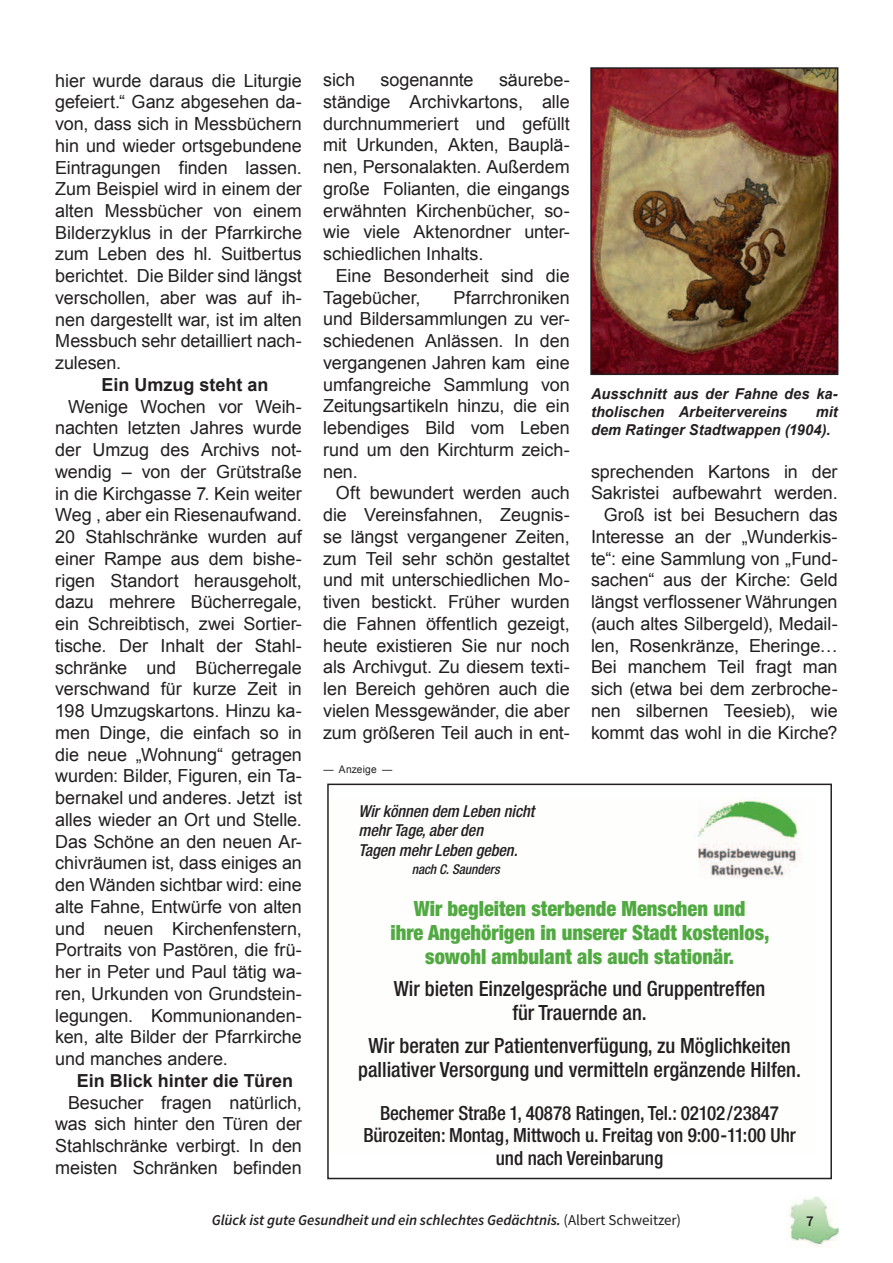
<style>
.page{position:relative;width:893px;height:1263px;background:#fff}
.page>*{position:absolute;margin:0;border:0;box-sizing:border-box;transform-origin:0 0}
.t1{font:500 condensed 21px/24px "Helvetica Neue LT Std";color:#231f20;text-align:center}
.t2{font:900 condensed 21px/24px "Helvetica Neue LT Std";color:#51a941;text-align:center}
.t3{font:500 condensed 19.5px/22.5px "Helvetica Neue LT Std";letter-spacing:-.005em;color:#231f20;text-align:center}
.t4{font:18px/21.8px "Arial";letter-spacing:-.005em;color:#231f20;text-align:justify}
.t5{font:700 18px "Arial";color:#231f20}
.t6{font:italic 500 condensed 16.5px/19.5px "Helvetica Neue LT Std";letter-spacing:-.005em;color:#231f20}
.t7{font:italic 700 15px/18px "Arial";letter-spacing:.005em;color:#231f20}
.t8{font:italic 600 15px "Source Sans Pro";letter-spacing:-.005em;color:#231f20}
.t9{font:600 15px "Source Sans Pro";color:#231f20}
.t10{font:italic 500 condensed 13.5px "Helvetica Neue LT Std";letter-spacing:-.005em;color:#231f20}
.t11{font:10.5px "Arial";letter-spacing:.015em;color:#231f20}
.s1{font-weight:400;font-style:normal}
</style>
<div class="page">
<img style="left:789px;top:1196px;width:50px;height:50px">
<img style="left:593px;top:70px;width:242px;height:302px">
<div style="left:590px;top:67px;width:248px;height:308px;border:2px solid #231f20"></div>
<img style="left:697px;top:797px;width:105px;height:82px">
<p class="t4" style="left:55px;top:69px;width:248px">hier wurde daraus die Liturgie gefeiert.“ Ganz abgesehen da&shy;von, dass sich in Messbüchern hin und wieder ortsgebundene Eintragungen finden lassen.<br>Zum Beispiel wird in einem der alten Messbücher von einem Bilderzyklus in der Pfarrkirche zum Leben des hl. Suitbertus berichtet. Die Bilder sind längst verschollen, aber was auf ih&shy;nen dargestellt war, ist im alten Messbuch sehr detailliert nach&shy;zulesen.</p>
<p class="t5" style="left:101px;top:375px;width:168px">Ein Umzug steht an</p>
<p class="t4" style="left:55px;top:396px;width:248px;text-indent:13px">Wenige Wochen vor Weih&shy;nachten letzten Jahres wurde der Umzug des Archivs not&shy;wendig – von der Grütstraße in die Kirchgasse 7. Kein weiter Weg , aber ein Riesenaufwand.<br>20 Stahlschränke wurden auf einer Rampe aus dem bishe&shy;rigen Standort herausgeholt, dazu mehrere Bücherregale, ein Schreibtisch, zwei Sortier&shy;tische. Der Inhalt der Stahl&shy;schränke und Bücherregale verschwand für kurze Zeit in 198 Umzugskartons. Hinzu ka&shy;men Dinge, die einfach so in die neue „Wohnung“ getragen wurden: Bilder, Figuren, ein Ta&shy;bernakel und anderes. Jetzt ist alles wieder an Ort und Stelle.<br>Das Schöne an den neuen Ar&shy;chivräumen ist, dass einiges an den Wänden sichtbar wird: eine alte Fahne, Entwürfe von alten und neuen Kirchenfenstern, Portraits von Pastören, die frü&shy;her in Peter und Paul tätig wa&shy;ren, Urkunden von Grundstein&shy;legungen. Kommunionanden&shy;ken, alte Bilder der Pfarrkirche und manches andere.</p>
<p class="t5" style="left:77px;top:1070px;width:218px">Ein Blick hinter die Türen</p>
<p class="t4" style="left:55px;top:1091px;width:248px;text-indent:13px">Besucher fragen natürlich, was sich hinter den Türen der Stahlschränke verbirgt. In den meisten Schränken befinden</p>
<p class="t4" style="left:323px;top:69px;width:248px;text-indent:176px">säurebe&shy;ständige Archivkartons, alle durchnummeriert und gefüllt mit Urkunden, Akten, Bauplä&shy;nen, Personalakten. Außerdem große Folianten, die eingangs erwähnten Kirchenbücher, so&shy;wie viele Aktenordner unter&shy;schiedlichen Inhalts.</p>
<p class="t4" style="left:323px;top:265px;width:248px;text-indent:13px">Eine Besonderheit sind die<br>Tagebücher,</p>
<p class="t4" style="left:323px;top:69px;width:33px">sich</p>
<p class="t4" style="left:381px;top:69px;width:94px">sogenannte</p>
<p class="t4" style="left:323px;top:287px;width:248px;text-indent:131px">Pfarrchroniken und Bildersammlungen zu ver&shy;schiedenen Anlässen. In den vergangenen Jahren kam eine umfangreiche Sammlung von Zeitungsartikeln hinzu, die ein lebendiges Bild vom Leben rund um den Kirchturm zeich&shy;nen.</p>
<p class="t4" style="left:323px;top:482px;width:248px;text-indent:13px">Oft bewundert werden auch die Vereinsfahnen, Zeugnis&shy;se längst vergangener Zeiten, zum Teil sehr schön gestaltet und mit unterschiedlichen Mo&shy;tiven bestickt. Früher wurden die Fahnen öffentlich gezeigt, heute existieren Sie nur noch als Archivgut. Zu diesem texti&shy;len Bereich gehören auch die vielen Messgewänder, die aber zum größeren Teil auch in ent-</p>
<p class="t11" style="left:323px;top:763px;width:70px">— Anzeige —</p>
<p class="t6" style="left:358px;top:803px;width:177px">Wir können dem Leben nicht mehr Tage, aber den<br>Tagen mehr Leben geben.</p>
<p class="t10" style="left:412px;top:864px;width:89px">nach C. Saunders</p>
<p class="t7" style="left:591px;top:384px;width:248px">Ausschnitt aus der Fahne des ka&shy;tholischen Arbeitervereins</p>
<p class="t7" style="left:591px;top:402px;width:248px;text-indent:225px">mit dem Ratinger Stadtwappen (1904).</p>
<p class="t4" style="left:591px;top:460px;width:248px;text-align:right">sprechenden Kartons in der<br>Sakristei aufbewahrt werden.<br>Groß ist bei Besuchern das<br>Interesse an der „Wunderkis&shy;te“: eine Sammlung von „Fund&shy;sachen“ aus der Kirche: Geld längst verflossener Währungen (auch altes Silbergeld), Medail&shy;len, Rosenkränze, Eheringe…<br>Bei manchem Teil fragt man sich (etwa bei dem zerbroche&shy;nen silbernen Teesieb), wie kommt das wohl in die Kirche?</p>
<p class="t2" style="left:390px;top:898px;width:381px">Wir begleiten sterbende Menschen und<br>ihre Angehörigen in unserer Stadt kostenlos, sowohl ambulant als auch stationär.</p>
<p class="t1" style="left:394px;top:979px;width:373px">Wir bieten Einzelgespräche und Gruppentreffen für Trauernde an.</p>
<p class="t1" style="left:358px;top:1035px;width:444px">Wir beraten zur Patientenverfügung, zu Möglichkeiten palliativer Versorgung und vermitteln ergänzende Hilfen.</p>
<p class="t3" style="left:363px;top:1103px;width:434px">Bechemer Straße 1, 40878 Ratingen, Tel.: 02102/23847<br>Bürozeiten: Montag, Mittwoch u. Freitag von 9:00-11:00 Uhr und nach Vereinbarung</p>
<p class="t8" style="left:212px;top:1214px;width:471px">Glück ist gute Gesundheit und ein schlechtes Gedächtnis. <span class="s1">(Albert Schweitzer)</span></p>
<p class="t9" style="left:806px;top:1212px;width:9px">7</p>
</div>
